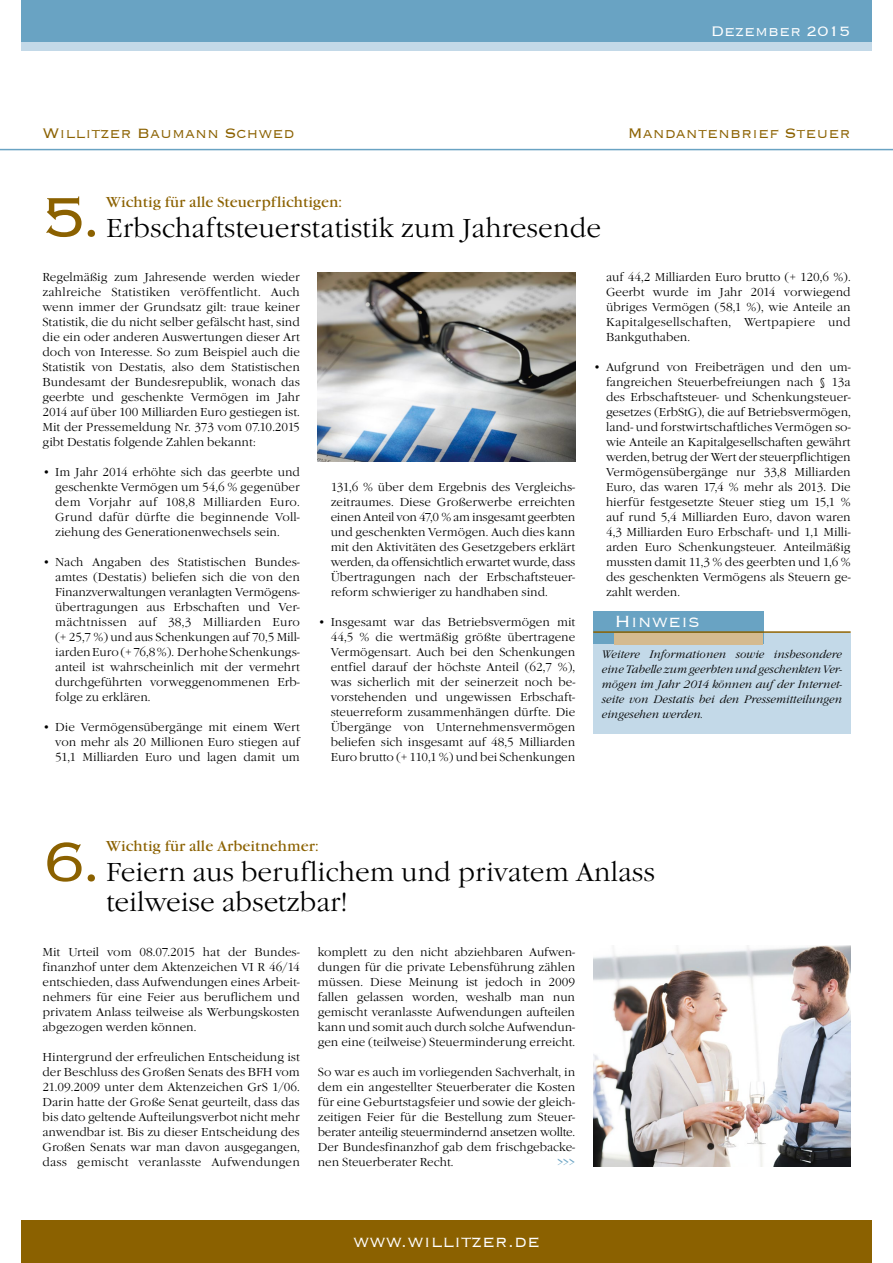
<style>
.page{position:relative;width:893px;height:1263px;background:#fff}
.page>*{position:absolute;margin:0;border:0;box-sizing:border-box;transform-origin:0 0}
.t1{font:300 73.5px "Copperplate";color:#8b6100}
.t2{font:300 27px/30px "Garamond Itc T";color:#000}
.t3{font:300 21px "Copperplate";color:#fff}
.t4{font:300 18px "Copperplate";color:#8b6100}
.t5{font:300 18px "Copperplate";color:#fff}
.t6{font:15px "Garamond Itc T";color:#8b6100}
.t7{font:300 12px/15px "Garamond Itc T";color:#000;text-align:justify}
.t8{font:300 12px "Garamond Itc T";color:#69a3c3}
.t9{font:italic 300 11.25px/15px "Garamond Itc T";color:#000;text-align:justify}
</style>
<div class="page">
<div style="left:21px;top:1220px;width:851px;height:43px;background:#8b6100"></div>
<div style="left:21px;top:0;width:851px;height:43px;background:#69a3c3"></div>
<div style="left:21px;top:43px;width:851px;height:8px;background:#c3d9e8"></div>
<hr style="left:0;top:149px;width:893px;height:1px;background:#69a3c3">
<div style="left:593px;top:633px;width:258px;height:100px;background:#c3d9e8"></div>
<div style="left:593px;top:611px;width:170px;height:33px;background:#69a3c3"></div>
<div style="left:614px;top:633px;width:149px;height:11px;background:#d4ba8f"></div>
<hr style="left:593px;top:631px;width:258px;height:2px;background:#8b6100">
<img style="left:318px;top:272px;width:257px;height:189px">
<img style="left:593px;top:945px;width:258px;height:221px">
<h3 class="t5" style="left:711px;top:19px;width:141px">Dezember 2015</h3>
<h3 class="t4" style="left:43px;top:122px;width:254px">Willitzer Baumann Schwed</h3>
<h3 class="t4" style="left:628px;top:122px;width:224px">Mandantenbrief Steuer</h3>
<h1 class="t1" style="left:43px;top:170px;width:62px">5.</h1>
<p class="t6" style="left:106px;top:193px;width:237px">Wichtig für alle Steuerpflichtigen:</p>
<h2 class="t2" style="left:106px;top:213px;width:496px">Erbschaftsteuerstatistik zum Jahresende</h2>
<p class="t7" style="left:43px;top:270px;width:259px">Regelmäßig zum Jahresende werden wieder zahlreiche Statistiken veröffentlicht. Auch wenn immer der Grundsatz gilt: traue keiner Statistik, die du nicht selber gefälscht hast, sind die ein oder anderen Auswertungen dieser Art doch von Interesse. So zum Beispiel auch die Statistik von Destatis, also dem Statistischen Bundesamt der Bundesrepublik, wonach das geerbte und geschenkte Vermögen im Jahr 2014 auf über 100 Milliarden Euro gestiegen ist.<br>Mit der Pressemeldung Nr. 373 vom 07.10.2015 gibt Destatis folgende Zahlen bekannt:</p>
<p class="t7" style="left:55px;top:465px;width:246px;text-indent:-13px">• Im Jahr 2014 erhöhte sich das geerbte und geschenkte Vermögen um 54,6 % gegenüber dem Vorjahr auf 108,8 Milliarden Euro.<br>Grund dafür dürfte die beginnende Voll&shy;ziehung des Generationenwechsels sein.</p>
<p class="t7" style="left:55px;top:555px;width:246px;text-indent:-13px">• Nach Angaben des Statistischen Bundes&shy;amtes (Destatis) beliefen sich die von den Finanzverwaltungen veranlagten Vermögens&shy;übertragungen aus Erbschaften und Ver&shy;mächtnissen auf 38,3 Milliarden Euro (+ 25,7 %) und aus Schenkungen auf 70,5 Mill&shy;iarden Euro (+ 76,8 %). Der hohe Schenkungs&shy;anteil ist wahrscheinlich mit der vermehrt durchgeführten vorweggenommenen Erb&shy;folge zu erklären.</p>
<p class="t7" style="left:55px;top:720px;width:246px;text-indent:-13px">• Die Vermögensübergänge mit einem Wert von mehr als 20 Millionen Euro stiegen auf 51,1 Milliarden Euro und lagen damit um</p>
<p class="t7" style="left:331px;top:480px;width:246px">131,6 % über dem Ergebnis des Vergleichs&shy;zeitraumes. Diese Großerwerbe erreichten einen Anteil von 47,0 % am insgesamt geerbten und geschenkten Vermögen. Auch dies kann mit den Aktivitäten des Gesetzgebers erklärt werden, da offensichtlich erwartet wurde, dass Übertragungen nach der Erbschaftsteuer&shy;reform schwieriger zu handhaben sind.</p>
<p class="t7" style="left:331px;top:615px;width:246px;text-indent:-13px">• Insgesamt war das Betriebsvermögen mit 44,5 % die wertmäßig größte übertragene Vermögensart. Auch bei den Schenkungen entfiel darauf der höchste Anteil (62,7 %), was sicherlich mit der seinerzeit noch be&shy;vorstehenden und ungewissen Erbschaft&shy;steuerreform zusammenhängen dürfte. Die Übergänge von Unternehmensvermögen beliefen sich insgesamt auf 48,5 Milliarden Euro brutto (+ 110,1 %) und bei Schenkungen</p>
<p class="t7" style="left:606px;top:270px;width:246px">auf 44,2 Milliarden Euro brutto (+ 120,6 %).<br>Geerbt wurde im Jahr 2014 vorwiegend übriges Vermögen (58,1 %), wie Anteile an Kapitalgesellschaften, Wertpapiere und Bankguthaben.</p>
<p class="t7" style="left:606px;top:360px;width:246px;text-indent:-13px">• Aufgrund von Freibeträgen und den um&shy;fangreichen Steuerbefreiungen nach § 13a des Erbschaftsteuer- und Schenkungsteuer&shy;gesetzes (ErbStG), die auf Betriebsvermögen, land- und forstwirtschaftliches Vermögen so&shy;wie Anteile an Kapitalgesellschaften gewährt werden, betrug der Wert der steuerpflichtigen Vermögensübergänge nur 33,8 Milliarden Euro, das waren 17,4 % mehr als 2013. Die hierfür festgesetzte Steuer stieg um 15,1 % auf rund 5,4 Milliarden Euro, davon waren 4,3 Milliarden Euro Erbschaft- und 1,1 Milli&shy;arden Euro Schenkungsteuer. Anteilmäßig mussten damit 11,3 % des geerbten und 1,6 % des geschenkten Vermögens als Steuern ge&shy;zahlt werden.</p>
<h3 class="t3" style="left:614px;top:608px;width:87px">Hinweis</h3>
<p class="t9" style="left:602px;top:647px;width:242px">Weitere Informationen sowie insbesondere eine Tabelle zum geerbten und geschenkten Ver&shy;mögen im Jahr 2014 können auf der Internet&shy;seite von Destatis bei den Pressemitteilungen eingesehen werden.</p>
<p class="t6" style="left:106px;top:838px;width:214px">Wichtig für alle Arbeitnehmer:</p>
<h1 class="t1" style="left:42px;top:814px;width:62px">6.</h1>
<h2 class="t2" style="left:106px;top:857px;width:550px">Feiern aus beruflichem und privatem Anlass teilweise absetzbar!</h2>
<p class="t7" style="left:43px;top:945px;width:259px">Mit Urteil vom 08.07.2015 hat der Bundes&shy;finanzhof unter dem Aktenzeichen VI R 46/14 entschieden, dass Aufwendungen eines Arbeit&shy;nehmers für eine Feier aus beruflichem und privatem Anlass teilweise als Werbungskosten abgezogen werden können.</p>
<p class="t7" style="left:43px;top:1050px;width:259px">Hintergrund der erfreulichen Entscheidung ist der Beschluss des Großen Senats des BFH vom 21.09.2009 unter dem Aktenzeichen GrS 1/06.<br>Darin hatte der Große Senat geurteilt, dass das bis dato geltende Aufteilungsverbot nicht mehr anwendbar ist. Bis zu dieser Entscheidung des Großen Senats war man davon ausgegangen, dass gemischt veranlasste Aufwendungen</p>
<p class="t7" style="left:318px;top:945px;width:259px">komplett zu den nicht abziehbaren Aufwen&shy;dungen für die private Lebensführung zählen müssen. Diese Meinung ist jedoch in 2009 fallen gelassen worden, weshalb man nun gemischt veranlasste Aufwendungen aufteilen kann und somit auch durch solche Aufwendun&shy;gen eine (teilweise) Steuerminderung erreicht.</p>
<p class="t7" style="left:318px;top:1065px;width:259px">So war es auch im vorliegenden Sachverhalt, in dem ein angestellter Steuerberater die Kosten für eine Geburtstagsfeier und sowie der gleich&shy;zeitigen Feier für die Bestellung zum Steuer&shy;berater anteilig steuermindernd ansetzen wollte.<br>Der Bundesfinanzhof gab dem frischgebacke&shy;nen Steuerberater Recht.</p>
<p class="t8" style="left:557px;top:1155px;width:19px">&gt;&gt;&gt;</p>
<h3 class="t3" style="left:353px;top:1227px;width:188px">www.willitzer.de</h3>
</div>
